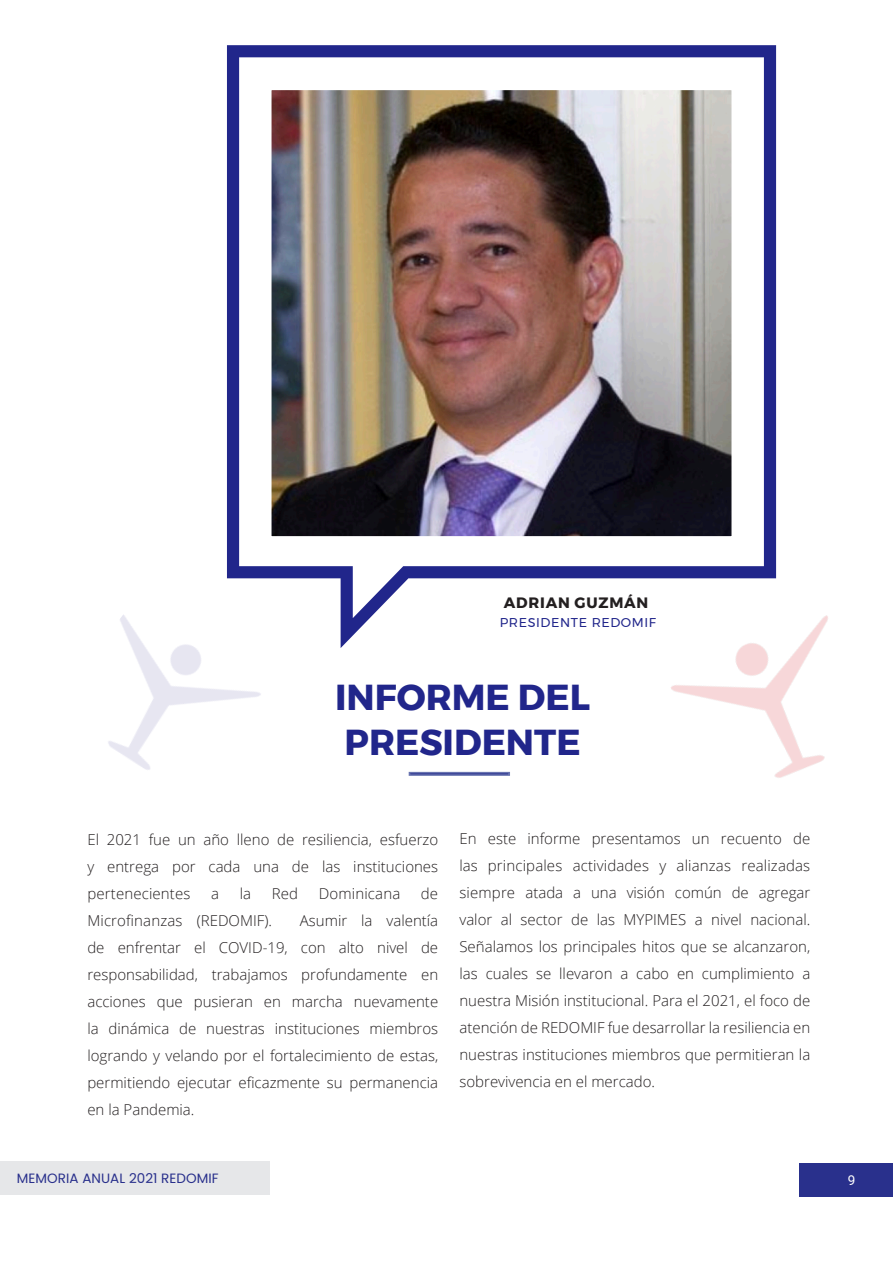
<style>
.page{position:relative;width:893px;height:1263px;background:#fff}
.page>*{position:absolute;margin:0;border:0;box-sizing:border-box;transform-origin:0 0}
.t1{font:700 36px "Montserrat";color:#21268b}
.body_text{font:300 15px/27px "Open Sans";color:#231f20;text-align:justify}
.t2{font:700 15px "Montserrat";letter-spacing:.05em;color:#231f20}
.t3{font:13.5px "Poppins";letter-spacing:.005em;color:#29308c}
.t4{font:13.5px "Roboto";color:#fff}
.t5{font:12.75px "Montserrat";letter-spacing:.05em;color:#21268b}
</style>
<div class="page">
<div style="left:799px;top:1163px;width:94px;height:34px;background:#29308c"></div>
<div style="left:0;top:1161px;width:269px;height:33px;background:#e6e7e9"></div>
<img style="left:671px;top:615px;width:157px;height:163px">
<img style="left:108px;top:615px;width:153px;height:155px">
<svg style="left:409px;top:772px;width:101px;height:4px"></svg>
<svg style="left:227px;top:45px;width:549px;height:603px"></svg>
<img style="left:273px;top:92px;width:457px;height:443px">
<div style="left:264px;top:83px;width:475px;height:461px;border:8px solid #fff"></div>
<p class="t2" style="left:504px;top:590px;width:146px">ADRIAN GUZMÁN</p>
<p class="t5" style="left:500px;top:613px;width:158px">PRESIDENTE REDOMIF</p>
<p class="t1" style="left:335px;top:668px;width:256px">INFORME DEL</p>
<p class="t1" style="left:344px;top:713px;width:238px">PRESIDENTE</p>
<p class="body_text" style="left:87px;top:825px;width:352px">El 2021 fue un año lleno de resiliencia, esfuerzo y entrega por cada una de las instituciones pertenecientes</p>
<p class="body_text" style="left:211px;top:879px;width:9px">a</p>
<p class="body_text" style="left:240px;top:879px;width:13px">la</p>
<p class="body_text" style="left:272px;top:879px;width:28px">Red</p>
<p class="body_text" style="left:319px;top:879px;width:83px">Dominicana</p>
<p class="body_text" style="left:421px;top:879px;width:19px">de</p>
<p class="body_text" style="left:87px;top:906px;width:186px">Microfinanzas (REDOMIF).</p>
<p class="body_text" style="left:87px;top:906px;width:352px;text-indent:213px">Asumir la valentía de enfrentar el COVID-19, con alto nivel de responsabilidad, trabajamos profundamente en acciones que pusieran en marcha nuevamente la dinámica de nuestras instituciones miembros logrando y velando por el fortalecimiento de estas, permitiendo ejecutar eficazmente su permanencia en la Pandemia.</p>
<p class="body_text" style="left:459px;top:825px;width:352px">En este informe presentamos un recuento de las principales actividades y alianzas realizadas siempre atada a una visión común de agregar valor al sector de las MYPIMES a nivel nacional.<br>Señalamos los principales hitos que se alcanzaron, las cuales se llevaron a cabo en cumplimiento a nuestra Misión institucional. Para el 2021, el foco de atención de REDOMIF fue desarrollar la resiliencia en nuestras instituciones miembros que permitieran la sobrevivencia en el mercado.</p>
<p class="t3" style="left:17px;top:1170px;width:203px">MEMORIA ANUAL 2021 REDOMIF</p>
<p class="t4" style="left:848px;top:1170px;width:9px">9</p>
</div>
